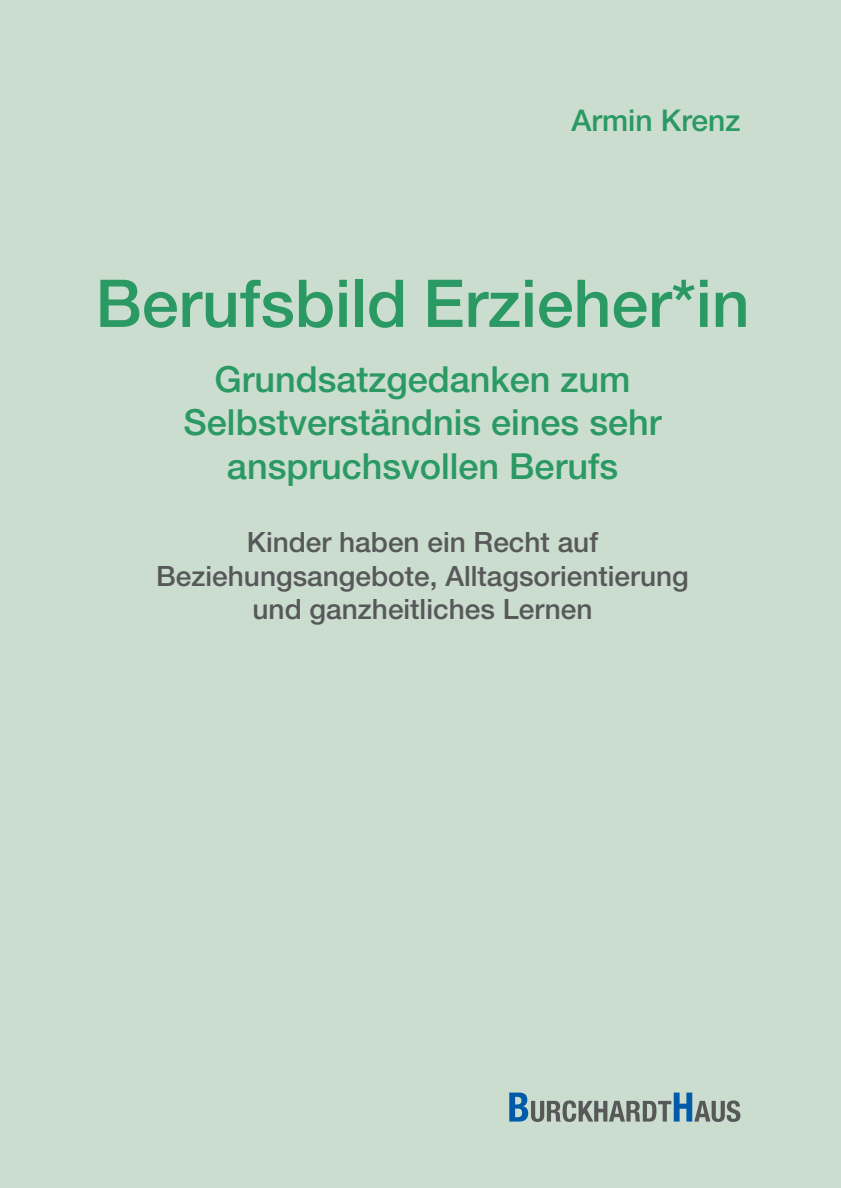
<style>
.page{position:relative;width:841px;height:1188px;background:#cbddce}
.page>*{position:absolute;margin:0;border:0;box-sizing:border-box;transform-origin:0 0}
.t1{font:500 66px "Helvetica Neue LT Pro";color:#2a9963}
.t2{font:500 36px/43.2px "Helvetica Neue LT Pro";color:#2a9963;text-align:center}
.t3{font:500 30px "Helvetica Neue LT Pro";color:#2a9963}
.t4{font:500 28px/33.6px "Helvetica Neue LT Pro";color:#57585a;text-align:center}
</style>
<div class="page">
<svg style="left:509px;top:1092px;width:231px;height:30px"></svg>
<p class="t3" style="left:571px;top:103px;width:170px">Armin Krenz</p>
<p class="t1" style="left:95px;top:264px;width:655px">Berufsbild Erzieher*in</p>
<p class="t2" style="left:184px;top:357px;width:479px">Grundsatzgedanken zum<br>Selbstverständnis eines sehr anspruchsvollen Berufs</p>
<p class="t4" style="left:156px;top:525px;width:534px">Kinder haben ein Recht auf<br>Beziehungsangebote, Alltagsorientierung und ganzheitliches Lernen</p>
</div>
